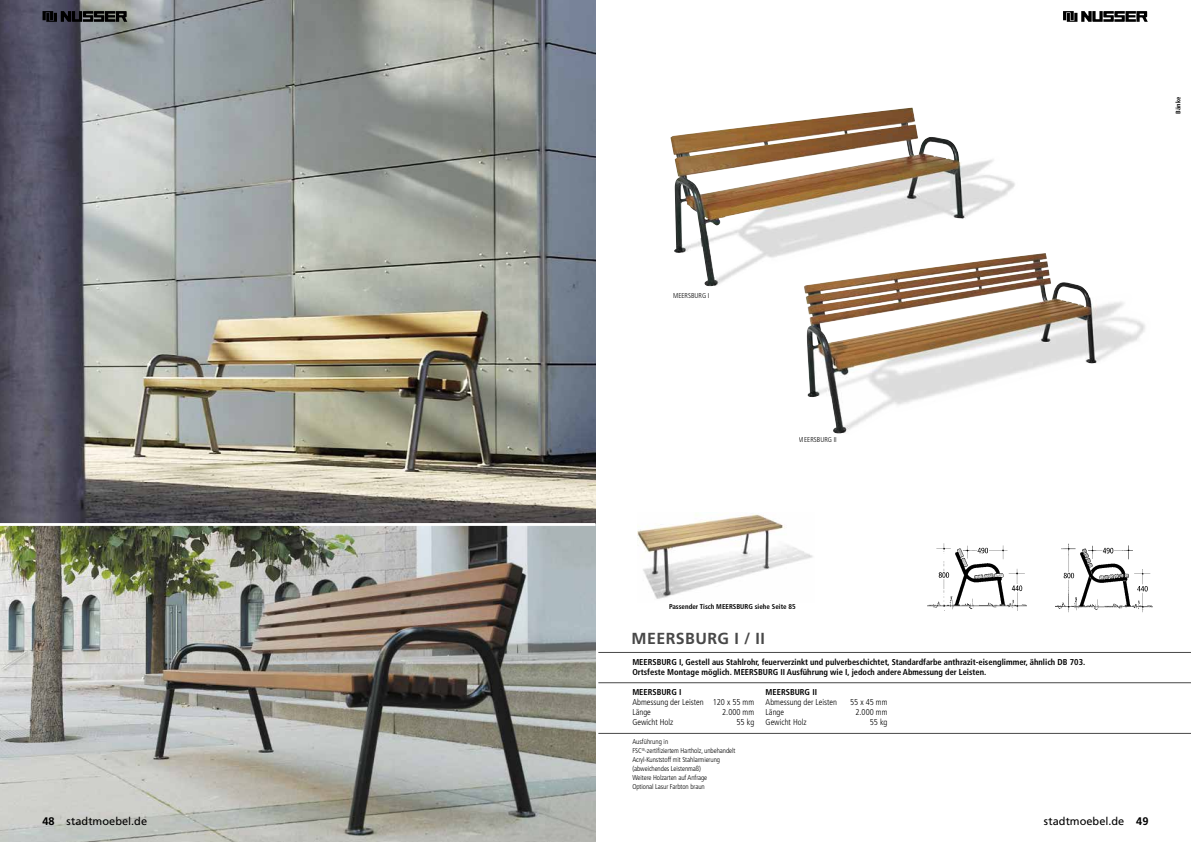
<style>
.page{position:relative;width:1191px;height:842px;background:#fff}
.page>*{position:absolute;margin:0;border:0;box-sizing:border-box;transform-origin:0 0}
.t1{font:700 16px "Frutiger LT Std";letter-spacing:.025em;color:#484848}
.t2{font:11px "Frutiger LT Std";letter-spacing:.005em;color:#000}
.t3{font:700 condensed 8.5px/10px "Frutiger LT Std";color:#000}
.t4{font:300 condensed 8.5px "Frutiger LT Std";color:#000}
.t5{font:300 condensed 7px/9px "Frutiger LT Std";letter-spacing:-.01em;color:#000}
.t6{font:700 condensed 7px "Frutiger LT Std";color:#000}
.t7{font:700 condensed 6.5px "Frutiger LT Std";color:#000}
.s1{font-weight:700}
</style>
<div class="page">
<img style="left:0;top:0;width:595px;height:523px">
<img style="left:0;top:526px;width:595px;height:316px">
<hr style="left:598px;top:652px;width:593px;height:1px;background:#484848">
<hr style="left:598px;top:733px;width:593px;height:1px;background:#484848">
<hr style="left:598px;top:682px;width:593px;height:1px;background:#484848">
<img style="left:670px;top:108px;width:345px;height:179px">
<img style="left:804px;top:253px;width:341px;height:181px">
<img style="left:1055px;top:543px;width:97px;height:69px">
<img style="left:927px;top:544px;width:99px;height:67px">
<img style="left:637px;top:514px;width:176px;height:85px">
<svg style="left:43px;top:11px;width:84px;height:11px"></svg>
<svg style="left:1063px;top:11px;width:84px;height:11px"></svg>
<p class="t7" style="left:1174px;top:114px;width:18px;rotate:-90deg">Bänke</p>
<p class="t5" style="left:673px;top:291px;width:38px">MEERSBURG I</p>
<p class="t5" style="left:799px;top:435px;width:39px">MEERSBURG II</p>
<p class="t6" style="left:669px;top:602px;width:128px">Passender Tisch MEERSBURG siehe Seite 85</p>
<h1 class="t1" style="left:631px;top:629px;width:135px">MEERSBURG I / II</h1>
<p class="t3" style="left:632px;top:657px;width:454px">MEERSBURG I, Gestell aus Stahlrohr, feuerverzinkt und pulverbeschichtet, Standardfarbe anthrazit-eisenglimmer, ähnlich DB 703.<br>Ortsfeste Montage möglich. MEERSBURG II Ausführung wie I, jedoch andere Abmessung der Leisten.</p>
<p class="t3" style="left:632px;top:687px;width:51px">MEERSBURG I</p>
<p class="t3" style="left:765px;top:687px;width:53px">MEERSBURG II</p>
<p class="t4" style="left:632px;top:698px;width:123px">Abmessung der Leisten 120 x 55 mm</p>
<p class="t4" style="left:765px;top:698px;width:73px">Abmessung der Leisten</p>
<p class="t4" style="left:850px;top:698px;width:39px">55 x 45 mm</p>
<p class="t4" style="left:632px;top:708px;width:20px">Länge</p>
<p class="t4" style="left:722px;top:708px;width:34px">2.000 mm</p>
<p class="t4" style="left:765px;top:708px;width:20px">Länge</p>
<p class="t4" style="left:855px;top:708px;width:34px">2.000 mm</p>
<p class="t4" style="left:632px;top:718px;width:42px">Gewicht Holz</p>
<p class="t4" style="left:736px;top:718px;width:19px">55 kg</p>
<p class="t4" style="left:765px;top:718px;width:42px">Gewicht Holz</p>
<p class="t4" style="left:869px;top:718px;width:19px">55 kg</p>
<p class="t5" style="left:632px;top:737px;width:105px">Ausführung in<br>FSC<sup>®</sup>-zertifiziertem Hartholz, unbehandelt<br>Acryl-Kunststoff mit Stahlarmierung (abweichendes Leistenmaß)<br>Weitere Holzarten auf Anfrage<br>Optional Lasur Farbton braun</p>
<p class="t2" style="left:43px;top:815px;width:106px"><span class="s1">48</span> stadtmoebel.de</p>
<p class="t2" style="left:1044px;top:815px;width:106px">stadtmoebel.de <span class="s1">49</span></p>
</div>
